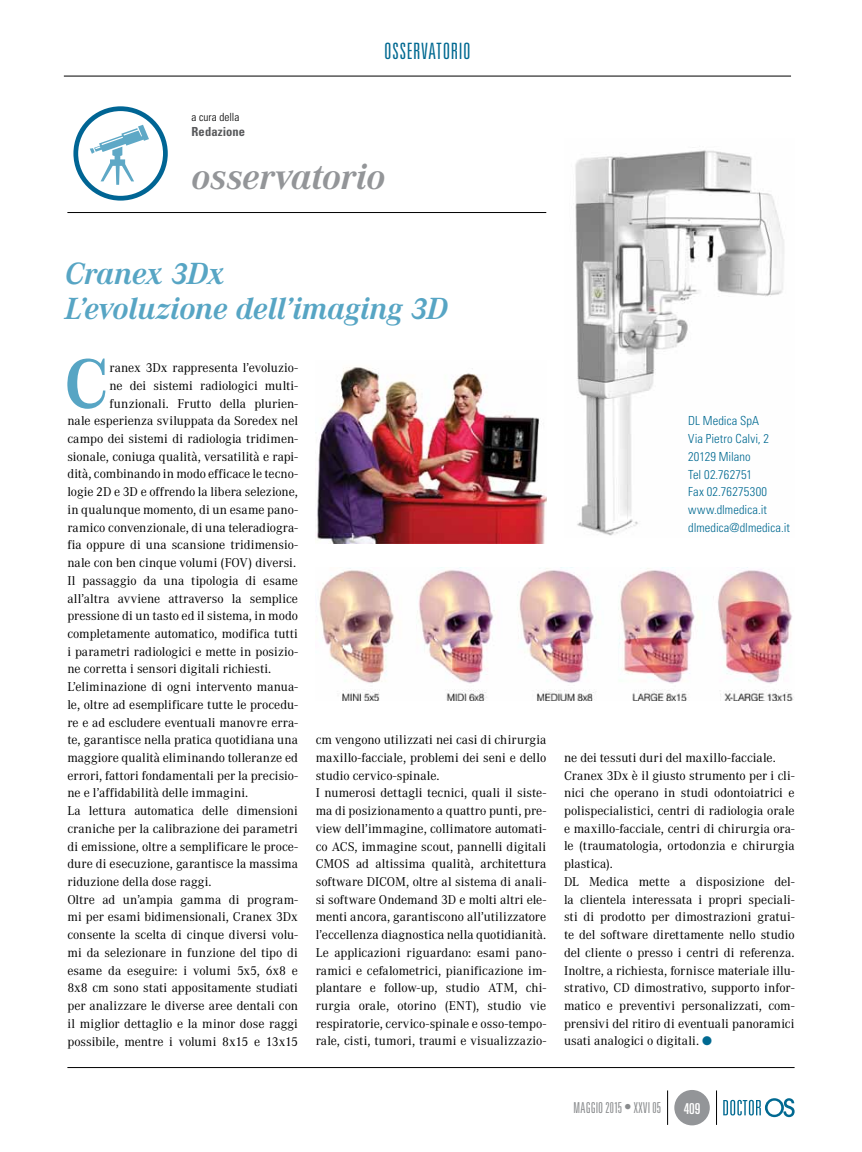
<style>
.page{position:relative;width:862px;height:1152px;background:#fff}
.page>*{position:absolute;margin:0;border:0;box-sizing:border-box;transform-origin:0 0}
.t1{font:700 67.88px "Corporate ABQ";color:#57a5c4}
.t2{font:italic 700 35px "Corporate ABQ";letter-spacing:-.015em;color:#939598}
.t3{font:italic 700 30px/35.4px "Corporate ABQ";letter-spacing:-.01em;color:#57a5c4}
.t4{font:300 ultra-condensed 22.5px "Univers LT Std";letter-spacing:.03em;color:#006991}
.t5{font:300 ultra-condensed 15px "Univers LT Std";letter-spacing:.01em;color:#8a8c8e}
.t6{font:ultra-condensed 15px "Univers LT Std";color:#fff}
.t7{font:12.5px/17.8px "Corporate ABQ";color:#000}
.t8{font:300 condensed 12.5px/17.8px "Univers LT Std";letter-spacing:.01em;color:#006991}
.t9{font:700 condensed 12.5px "Univers LT Std";letter-spacing:.01em;color:#58595b}
.t10{font:300 condensed 11.25px "Univers LT Std";letter-spacing:.005em;color:#000}
.s1{color:#006991}
</style>
<div class="page">
<hr style="left:64px;top:76px;width:726px;height:1px;background:#000">
<hr style="left:67px;top:212px;width:479px;height:1px;background:#000">
<div style="left:73px;top:106px;width:95px;height:95px;border:5px solid #006594;border-radius:50%"></div>
<svg style="left:90px;top:125px;width:59px;height:60px"></svg>
<div style="left:674px;top:1090px;width:35px;height:35px;background:#939598;border-radius:50%"></div>
<svg style="left:723px;top:1098px;width:71px;height:19px"></svg>
<hr style="left:716px;top:1090px;width:1px;height:34px;background:#000">
<hr style="left:667px;top:1090px;width:1px;height:34px;background:#000">
<hr style="left:67px;top:1067px;width:727px;height:1px;background:#000">
<img style="left:575px;top:150px;width:209px;height:386px">
<img style="left:315px;top:367px;width:231px;height:177px">
<img style="left:319px;top:567px;width:475px;height:134px">
<h3 class="t4" style="left:384px;top:39px;width:88px">OSSERVATORIO</h3>
<p class="t10" style="left:191px;top:111px;width:49px">a cura della</p>
<p class="t9" style="left:191px;top:124px;width:55px">Redazione</p>
<h2 class="t2" style="left:191px;top:155px;width:195px">osservatorio</h2>
<h3 class="t3" style="left:65px;top:255px;width:384px">Cranex 3Dx<br>L’evoluzione dell’imaging 3D</h3>
<h1 class="t1" style="left:63px;top:344px;width:47px">C</h1>
<p class="t7" style="left:109px;top:359px;width:190px">ranex 3Dx rappresenta l’evoluzio-</p>
<p class="t7" style="left:109px;top:377px;width:190px">ne dei sistemi radiologici multi-</p>
<p class="t7" style="left:109px;top:394px;width:190px">funzionali. Frutto della plurien-</p>
<p class="t7" style="left:67px;top:412px;width:232px">nale esperienza sviluppata da Soredex nel</p>
<p class="t7" style="left:67px;top:430px;width:232px">campo dei sistemi di radiologia tridimen-</p>
<p class="t7" style="left:67px;top:448px;width:232px">sionale, coniuga qualità, versatilità e rapi-</p>
<p class="t7" style="left:67px;top:465px;width:232px">dità, combinando in modo efficace le tecno-</p>
<p class="t7" style="left:67px;top:483px;width:232px">logie 2D e 3D e offrendo la libera selezione,</p>
<p class="t7" style="left:67px;top:501px;width:232px">in qualunque momento, di un esame pano-</p>
<p class="t7" style="left:67px;top:518px;width:232px">ramico convenzionale, di una teleradiogra-</p>
<p class="t7" style="left:67px;top:536px;width:232px">fia oppure di una scansione tridimensio-</p>
<p class="t7" style="left:67px;top:554px;width:230px">nale con ben cinque volumi (FOV) diversi.</p>
<p class="t7" style="left:67px;top:572px;width:232px">Il passaggio da una tipologia di esame</p>
<p class="t7" style="left:67px;top:589px;width:232px">all’altra avviene attraverso la semplice</p>
<p class="t7" style="left:67px;top:607px;width:232px">pressione di un tasto ed il sistema, in modo</p>
<p class="t7" style="left:67px;top:625px;width:232px">completamente automatico, modifica tutti</p>
<p class="t7" style="left:67px;top:642px;width:232px">i parametri radiologici e mette in posizio-</p>
<p class="t7" style="left:67px;top:660px;width:205px">ne corretta i sensori digitali richiesti.</p>
<p class="t7" style="left:67px;top:678px;width:232px">L’eliminazione di ogni intervento manua-</p>
<p class="t7" style="left:67px;top:696px;width:232px">le, oltre ad esemplificare tutte le procedu-</p>
<p class="t7" style="left:67px;top:713px;width:232px">re e ad escludere eventuali manovre erra-</p>
<p class="t7" style="left:67px;top:731px;width:232px">te, garantisce nella pratica quotidiana una</p>
<p class="t7" style="left:67px;top:749px;width:232px">maggiore qualità eliminando tolleranze ed</p>
<p class="t7" style="left:67px;top:766px;width:232px">errori, fattori fondamentali per la precisio-</p>
<p class="t7" style="left:67px;top:784px;width:182px">ne e l’affidabilità delle immagini.</p>
<p class="t7" style="left:67px;top:802px;width:232px">La lettura automatica delle dimensioni</p>
<p class="t7" style="left:67px;top:820px;width:232px">craniche per la calibrazione dei parametri</p>
<p class="t7" style="left:67px;top:837px;width:232px">di emissione, oltre a semplificare le proce-</p>
<p class="t7" style="left:67px;top:855px;width:232px">dure di esecuzione, garantisce la massima</p>
<p class="t7" style="left:67px;top:873px;width:146px">riduzione della dose raggi.</p>
<p class="t7" style="left:67px;top:890px;width:232px">Oltre ad un’ampia gamma di program-</p>
<p class="t7" style="left:67px;top:908px;width:232px">mi per esami bidimensionali, Cranex 3Dx</p>
<p class="t7" style="left:67px;top:926px;width:232px">consente la scelta di cinque diversi volu-</p>
<p class="t7" style="left:67px;top:944px;width:232px">mi da selezionare in funzione del tipo di</p>
<p class="t7" style="left:67px;top:961px;width:232px">esame da eseguire: i volumi 5x5, 6x8 e</p>
<p class="t7" style="left:67px;top:979px;width:232px">8x8 cm sono stati appositamente studiati</p>
<p class="t7" style="left:67px;top:997px;width:232px">per analizzare le diverse aree dentali con</p>
<p class="t7" style="left:67px;top:1014px;width:232px">il miglior dettaglio e la minor dose raggi</p>
<p class="t7" style="left:67px;top:1032px;width:232px">possibile, mentre i volumi 8x15 e 13x15</p>
<p class="t7" style="left:315px;top:731px;width:232px">cm vengono utilizzati nei casi di chirurgia maxillo-facciale, problemi dei seni e dello studio cervico-spinale.<br>I numerosi dettagli tecnici, quali il siste&shy;ma di posizionamento a quattro punti, pre&shy;view dell’immagine, collimatore automati&shy;co ACS, immagine scout, pannelli digitali CMOS ad altissima qualità, architettura software DICOM, oltre al sistema di anali&shy;si software Ondemand 3D e molti altri ele&shy;menti ancora, garantiscono all’utilizzatore l’eccellenza diagnostica nella quotidianità.<br>Le applicazioni riguardano: esami pano&shy;ramici e cefalometrici, pianificazione im&shy;plantare e follow-up, studio ATM, chi&shy;rurgia orale, otorino (ENT), studio vie respiratorie, cervico-spinale e osso-tempo&shy;rale, cisti, tumori, traumi e visualizzazio-</p>
<p class="t8" style="left:687px;top:412px;width:103px">DL Medica SpA<br>Via Pietro Calvi, 2<br>20129 Milano<br>Tel 02.762751<br>Fax 02.76275300 www.dlmedica.it dlmedica@dlmedica.it</p>
<p class="t7" style="left:563px;top:749px;width:232px">ne dei tessuti duri del maxillo-facciale.<br>Cranex 3Dx è il giusto strumento per i cli&shy;nici che operano in studi odontoiatrici e polispecialistici, centri di radiologia orale e maxillo-facciale, centri di chirurgia ora&shy;le (traumatologia, ortodonzia e chirurgia plastica).<br>DL Medica mette a disposizione del&shy;la clientela interessata i propri speciali&shy;sti di prodotto per dimostrazioni gratui&shy;te del software direttamente nello studio del cliente o presso i centri di referenza.<br>Inoltre, a richiesta, fornisce materiale illu&shy;strativo, CD dimostrativo, supporto infor&shy;matico e preventivi personalizzati, com&shy;prensivi del ritiro di eventuali panoramici usati analogici o digitali. <span class="s1">●</span></p>
<p class="t5" style="left:573px;top:1100px;width:89px">MAGGIO 2015 • XXVI 05</p>
<p class="t6" style="left:683px;top:1100px;width:18px">409</p>
</div>
